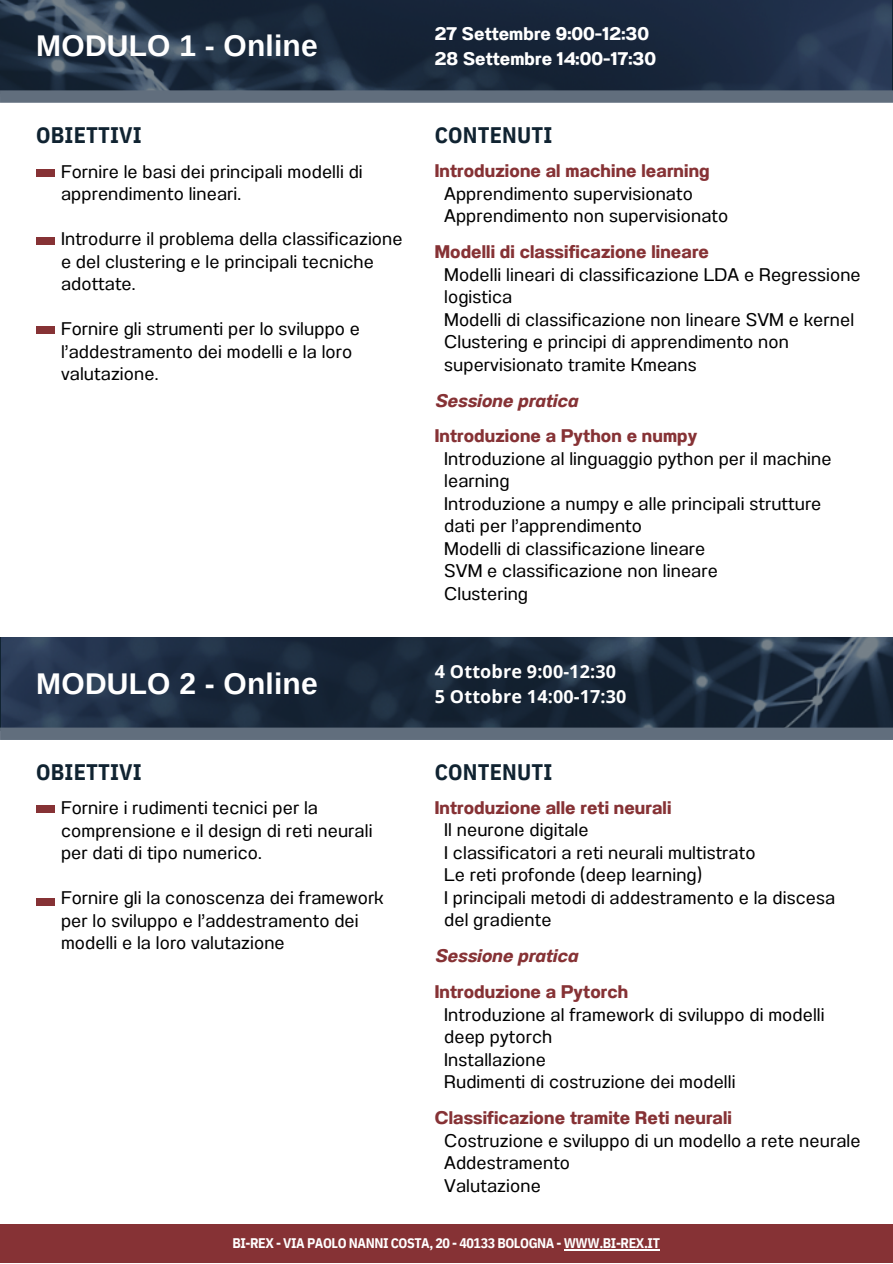
<style>
.page{position:relative;width:893px;height:1264px;background:#fff}
.page>*{position:absolute;margin:0;border:0;box-sizing:border-box;transform-origin:0 0}
.t1{font:700 30px "Arimo";letter-spacing:.01em;color:#fff}
.t2{font:700 22.5px "IBM Plex Sans Cond";letter-spacing:.005em;color:#102331}
.t3{font:18.3px/22.5px "Anantason";letter-spacing:.005em;color:#000}
.t4{font:700 18.3px "Anantason";letter-spacing:.005em;color:#863235}
.t5{font:700 18.3px/24.8px "Anantason";letter-spacing:.005em;color:#fff}
.t6{font:italic 700 18.3px "Anantason";letter-spacing:.005em;color:#863235}
.t7{font:700 18px/24.8px "Open Sans";letter-spacing:.01em;color:#fff}
.t8{font:700 13.95px "IBM Plex Sans Cond";letter-spacing:-.03em;color:#fff}
</style>
<div class="page">
<div style="left:0;top:1224px;width:892px;height:38px;background:#863235"></div>
<img style="left:0;top:0;width:891px;height:90px">
<div style="left:0;top:90px;width:892px;height:13px;background:#616e7d"></div>
<div style="left:36px;top:169px;width:18px;height:7px;background:#863235"></div>
<div style="left:36px;top:237px;width:18px;height:8px;background:#863235"></div>
<div style="left:36px;top:326px;width:18px;height:8px;background:#863235"></div>
<div style="left:36px;top:805px;width:18px;height:8px;background:#863235"></div>
<div style="left:36px;top:898px;width:18px;height:7px;background:#863235"></div>
<img style="left:1px;top:637px;width:891px;height:90px">
<div style="left:0;top:727px;width:892px;height:13px;background:#616e7d"></div>
<hr style="left:563px;top:1249px;width:96px;height:1px;background:#fff">
<h1 class="t1" style="left:36px;top:29px;width:283px">MODULO 1 - Online</h1>
<p class="t2" style="left:36px;top:120px;width:107px">OBIETTIVI</p>
<p class="t3" style="left:61px;top:160px;width:303px">Fornire le basi dei principali modelli di apprendimento lineari.</p>
<p class="t3" style="left:61px;top:228px;width:343px">Introdurre il problema della classificazione e del clustering e le principali tecniche adottate.</p>
<p class="t3" style="left:61px;top:317px;width:300px">Fornire gli strumenti per lo sviluppo e l’addestramento dei modelli e la loro valutazione.</p>
<h1 class="t1" style="left:36px;top:666px;width:283px">MODULO 2 - Online</h1>
<p class="t2" style="left:36px;top:756px;width:107px">OBIETTIVI</p>
<p class="t3" style="left:61px;top:796px;width:313px">Fornire i rudimenti tecnici per la comprensione e il design di reti neurali per dati di tipo numerico.</p>
<p class="t3" style="left:61px;top:886px;width:324px">Fornire gli la conoscenza dei framework per lo sviluppo e l’addestramento dei modelli e la loro valutazione</p>
<p class="t5" style="left:435px;top:21px;width:223px">27 Settembre 9:00-12:30<br>28 Settembre 14:00-17:30</p>
<p class="t2" style="left:435px;top:120px;width:119px">CONTENUTI</p>
<p class="t4" style="left:435px;top:160px;width:276px">Introduzione al machine learning</p>
<p class="t3" style="left:444px;top:182px;width:285px">Apprendimento supervisionato<br>Apprendimento non supervisionato</p>
<p class="t4" style="left:435px;top:241px;width:276px">Modelli di classificazione lineare</p>
<p class="t3" style="left:444px;top:263px;width:418px">Modelli lineari di classificazione LDA e Regressione logistica<br>Modelli di classificazione non lineare SVM e kernel Clustering e principi di apprendimento non supervisionato tramite Kmeans</p>
<p class="t6" style="left:435px;top:389px;width:144px">Sessione pratica</p>
<p class="t4" style="left:435px;top:425px;width:264px">Introduzione a Python e numpy</p>
<p class="t3" style="left:444px;top:447px;width:389px">Introduzione al linguaggio python per il machine learning<br>Introduzione a numpy e alle principali strutture dati per l’apprendimento<br>Modelli di classificazione lineare<br>SVM e classificazione non lineare<br>Clustering</p>
<p class="t7" style="left:435px;top:659px;width:193px">4 Ottobre 9:00-12:30<br>5 Ottobre 14:00-17:30</p>
<p class="t2" style="left:435px;top:757px;width:119px">CONTENUTI</p>
<p class="t4" style="left:435px;top:797px;width:238px">Introduzione alle reti neurali</p>
<p class="t3" style="left:444px;top:818px;width:392px">Il neurone digitale<br>I classificatori a reti neurali multistrato<br>Le reti profonde (deep learning)<br>I principali metodi di addestramento e la discesa del gradiente</p>
<p class="t6" style="left:435px;top:945px;width:144px">Sessione pratica</p>
<p class="t4" style="left:435px;top:981px;width:195px">Introduzione a Pytorch</p>
<p class="t3" style="left:444px;top:1003px;width:382px">Introduzione al framework di sviluppo di modelli deep pytorch<br>Installazione<br>Rudimenti di costruzione dei modelli</p>
<p class="t4" style="left:435px;top:1107px;width:298px">Classificazione tramite Reti neurali</p>
<p class="t3" style="left:444px;top:1129px;width:418px">Costruzione e sviluppo di un modello a rete neurale<br>Addestramento<br>Valutazione</p>
<p class="t8" style="left:232px;top:1233px;width:429px">BI-REX - VIA PAOLO NANNI COSTA, 20 - 40133 BOLOGNA - WWW.BI-REX.IT</p>
</div>
